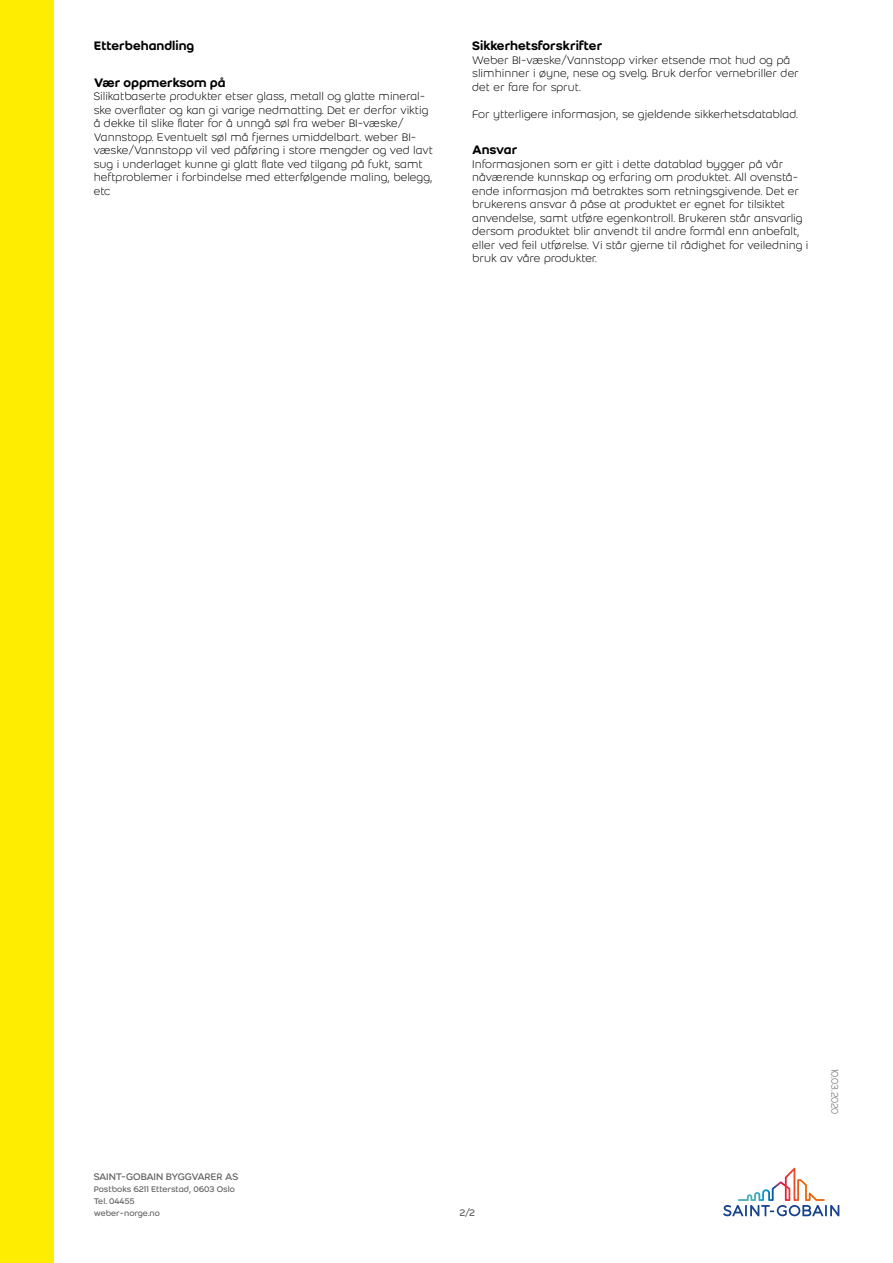
<style>
.page{position:relative;width:893px;height:1263px;background:#fff}
.page>*{position:absolute;margin:0;border:0;box-sizing:border-box;transform-origin:0 0}
.t1{font:500 13.5px "Weber";color:#000}
.t2{font:300 12px/13.5px "Weber";color:#000}
.t3{font:10.5px "Weber";letter-spacing:-.025em;color:#646363}
.t4{font:300 10.5px "Weber";letter-spacing:-.02em;color:#646363}
.t5{font:9px/12px "Weber";color:#646363}
</style>
<div class="page">
<div style="left:0;top:0;width:54px;height:1263px;background:#ffed00"></div>
<svg style="left:723px;top:1168px;width:116px;height:48px"></svg>
<p class="t1" style="left:94px;top:36px;width:102px">Etterbehandling</p>
<p class="t1" style="left:94px;top:72px;width:133px">Vær oppmerksom på</p>
<p class="t2" style="left:94px;top:89px;width:341px">Silikatbaserte produkter etser glass, metall og glatte mineral&shy;ske overflater og kan gi varige nedmatting. Det er derfor viktig å dekke til slike flater for å unngå søl fra weber BI-væske/ Vannstopp. Eventuelt søl må fjernes umiddelbart. weber BI&shy;væske/Vannstopp vil ved påføring i store mengder og ved lavt sug i underlaget kunne gi glatt flate ved tilgang på fukt, samt heftproblemer i forbindelse med etterfølgende maling, belegg, etc</p>
<p class="t1" style="left:472px;top:36px;width:132px">Sikkerhetsforskrifter</p>
<p class="t2" style="left:472px;top:53px;width:328px">Weber BI-væske/Vannstopp virker etsende mot hud og på slimhinner i øyne, nese og svelg. Bruk derfor vernebriller der det er fare for sprut.</p>
<p class="t2" style="left:472px;top:107px;width:327px">For ytterligere informasjon, se gjeldende sikkerhetsdatablad.</p>
<p class="t1" style="left:472px;top:140px;width:47px">Ansvar</p>
<p class="t2" style="left:472px;top:157px;width:338px">Informasjonen som er gitt i dette datablad bygger på vår nåværende kunnskap og erfaring om produktet. All ovenstå&shy;ende informasjon må betraktes som retningsgivende. Det er brukerens ansvar å påse at produktet er egnet for tilsiktet anvendelse, samt utføre egenkontroll. Brukeren står ansvarlig dersom produktet blir anvendt til andre formål enn anbefalt, eller ved feil utførelse. Vi står gjerne til rådighet for veiledning i bruk av våre produkter.</p>
<p class="t3" style="left:94px;top:1169px;width:146px">SAINT-GOBAIN BYGGVARER AS</p>
<p class="t5" style="left:94px;top:1183px;width:143px">Postboks 6211 Etterstad, 0603 Oslo<br>Tel. 04455<br>weber-norge.no</p>
<p class="t3" style="left:459px;top:1205px;width:17px">2/2</p>
<p class="t4" style="left:842px;top:1068px;width:47px;rotate:90deg">10.03.2020</p>
</div>
